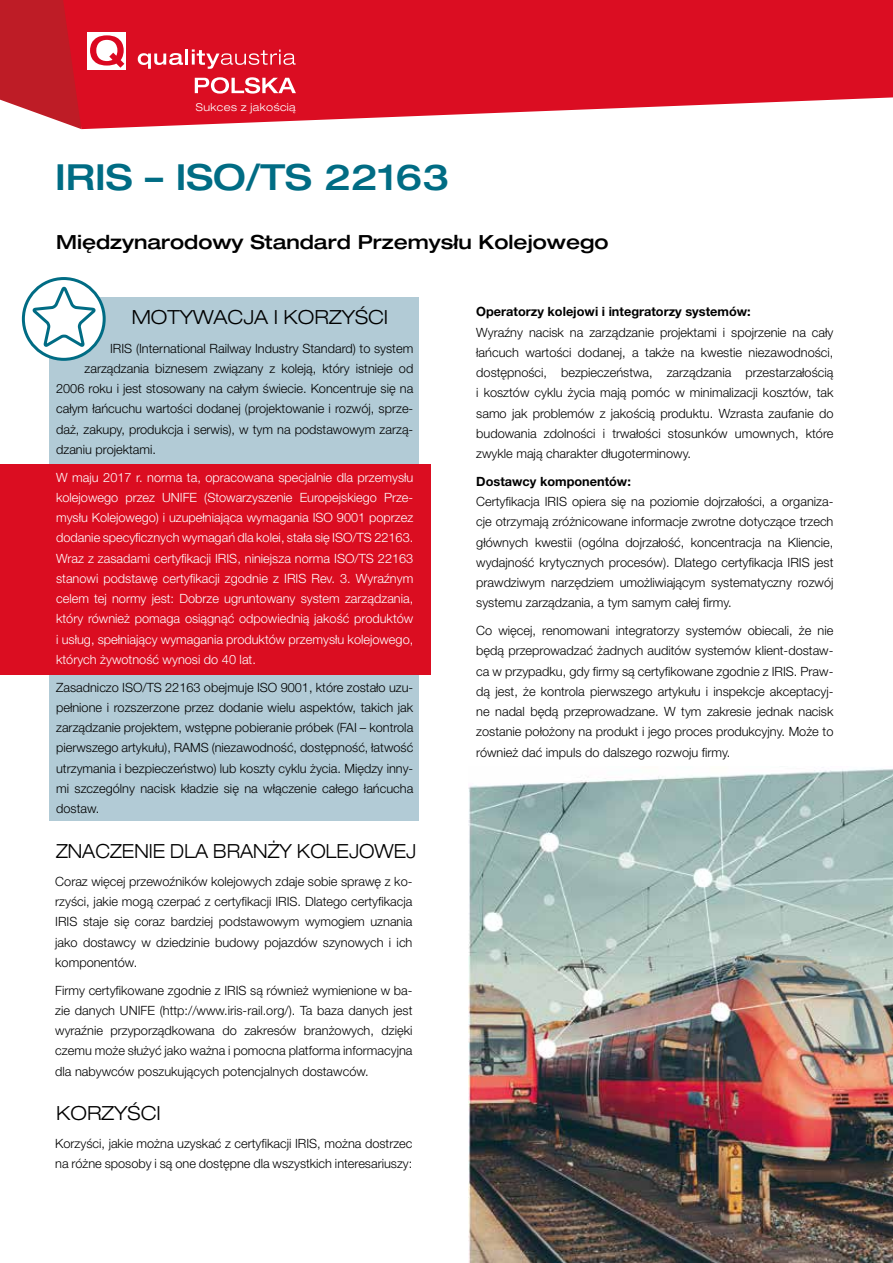
<style>
.page{position:relative;width:893px;height:1263px;background:#fff}
.page>*{position:absolute;margin:0;border:0;box-sizing:border-box;transform-origin:0 0}
.t1{font:500 expanded 36px "Helvetica Neue LT Pro";color:#006c84}
.t2{font:500 expanded 19.5px "Helvetica Neue LT Pro";color:#000}
.t3{font:300 expanded 19.5px "Helvetica Neue LT Pro";color:#000;scale:.93 1}
.t4{font:300 expanded 19.5px "Helvetica Neue LT Pro";color:#000}
.t5{font:300 12.75px/20.2px "Helvetica Neue LT Pro";color:#000;text-align:justify}
.t6{font:300 12.75px/20.2px "Helvetica Neue LT Pro";color:#fff;text-align:justify}
.t7{font:700 12.75px "Helvetica Neue LT Pro";color:#000}
.t8{font:300 expanded 10.8px "Helvetica Neue LT Pro";letter-spacing:.04em;color:#fff}
</style>
<div class="page">
<div style="left:49px;top:297px;width:369px;height:524px;background:#b2cbd6"></div>
<svg style="left:0;top:0;width:63px;height:123px;background:#c4323b"></svg>
<svg style="left:63px;top:0;width:830px;height:129px;background:#df2b3e"></svg>
<svg style="left:138px;top:53px;width:45px;height:16px"></svg>
<hr style="left:185px;top:49px;width:3px;height:16px;background:#fff">
<svg style="left:192px;top:49px;width:104px;height:20px;background:#e24151"></svg>
<div style="left:88px;top:32px;width:38px;height:38px;background:#fff"></div>
<svg style="left:90px;top:35px;width:34px;height:33px"></svg>
<svg style="left:195px;top:77px;width:101px;height:17px"></svg>
<div style="left:0;top:464px;width:430px;height:210px;background:#db0d21"></div>
<img style="left:468px;top:769px;width:425px;height:494px">
<svg style="left:23px;top:279px;width:81px;height:80px"></svg>
<div style="left:22px;top:277px;width:84px;height:84px;border:3px solid #006c84;border-radius:50%"></div>
<svg style="left:31px;top:285px;width:66px;height:64px"></svg>
<p class="t8" style="left:196px;top:101px;width:101px">Sukces z jakością</p>
<h1 class="t1" style="left:55px;top:155px;width:395px">IRIS – ISO/TS 22163</h1>
<h2 class="t2" style="left:56px;top:230px;width:554px">Międzynarodowy Standard Przemysłu Kolejowego</h2>
<h2 class="t4" style="left:132px;top:306px;width:258px">MOTYWACJA I KORZYŚCI</h2>
<p class="t5" style="left:110px;top:338px;width:305px">IRIS (International Railway Industry Standard) to system</p>
<p class="t5" style="left:85px;top:358px;width:330px">zarządzania biznesem związany z koleją, który istnieje od</p>
<p class="t5" style="left:56px;top:378px;width:359px">2006 roku i jest stosowany na całym świecie. Koncentruje się na</p>
<p class="t5" style="left:56px;top:398px;width:359px">całym łańcuchu wartości dodanej (projektowanie i rozwój, sprze-</p>
<p class="t5" style="left:56px;top:419px;width:359px">daż, zakupy, produkcja i serwis), w tym na podstawowym zarzą-</p>
<p class="t5" style="left:56px;top:439px;width:101px">dzaniu projektami.</p>
<p class="t6" style="left:56px;top:467px;width:359px">W maju 2017 r. norma ta, opracowana specjalnie dla przemysłu kolejowego przez UNIFE (Stowarzyszenie Europejskiego Prze&shy;mysłu Kolejowego) i uzupełniająca wymagania ISO 9001 poprzez dodanie specyficznych wymagań dla kolei, stała się ISO/TS 22163.<br>Wraz z zasadami certyfikacji IRIS, niniejsza norma ISO/TS 22163 stanowi podstawę certyfikacji zgodnie z IRIS Rev. 3. Wyraźnym celem tej normy jest: Dobrze ugruntowany system zarządzania, który również pomaga osiągnąć odpowiednią jakość produktów i usług, spełniający wymagania produktów przemysłu kolejowego, których żywotność wynosi do 40 lat.</p>
<p class="t5" style="left:56px;top:677px;width:359px">Zasadniczo ISO/TS 22163 obejmuje ISO 9001, które zostało uzu&shy;pełnione i rozszerzone przez dodanie wielu aspektów, takich jak zarządzanie projektem, wstępne pobieranie próbek (FAI – kontrola pierwszego artykułu), RAMS (niezawodność, dostępność, łatwość utrzymania i bezpieczeństwo) lub koszty cyklu życia. Między inny&shy;mi szczególny nacisk kładzie się na włączenie całego łańcucha dostaw.</p>
<h2 class="t3" style="left:56px;top:839px;width:389px">ZNACZENIE DLA BRANŻY KOLEJOWEJ</h2>
<p class="t5" style="left:55px;top:871px;width:359px">Coraz więcej przewoźników kolejowych zdaje sobie sprawę z ko&shy;rzyści, jakie mogą czerpać z certyfikacji IRIS. Dlatego certyfikacja IRIS staje się coraz bardziej podstawowym wymogiem uznania jako dostawcy w dziedzinie budowy pojazdów szynowych i ich komponentów.</p>
<p class="t5" style="left:55px;top:979px;width:359px">Firmy certyfikowane zgodnie z IRIS są również wymienione w ba&shy;zie danych UNIFE (http://www.iris-rail.org/). Ta baza danych jest wyraźnie przyporządkowana do zakresów branżowych, dzięki czemu może służyć jako ważna i pomocna platforma informacyjna dla nabywców poszukujących potencjalnych dostawców.</p>
<h2 class="t4" style="left:56px;top:1101px;width:106px">KORZYŚCI</h2>
<p class="t5" style="left:55px;top:1133px;width:359px">Korzyści, jakie można uzyskać z certyfikacji IRIS, można dostrzec na różne sposoby i są one dostępne dla wszystkich interesariuszy:</p>
<p class="t7" style="left:476px;top:304px;width:276px">Operatorzy kolejowi i integratorzy systemów:</p>
<p class="t5" style="left:476px;top:322px;width:359px">Wyraźny nacisk na zarządzanie projektami i spojrzenie na cały łańcuch wartości dodanej, a także na kwestie niezawodności, dostępności, bezpieczeństwa, zarządzania przestarzałością i kosztów cyklu życia mają pomóc w minimalizacji kosztów, tak samo jak problemów z jakością produktu. Wzrasta zaufanie do budowania zdolności i trwałości stosunków umownych, które zwykle mają charakter długoterminowy.</p>
<p class="t7" style="left:476px;top:473px;width:156px">Dostawcy komponentów:</p>
<p class="t5" style="left:476px;top:491px;width:359px">Certyfikacja IRIS opiera się na poziomie dojrzałości, a organiza&shy;cje otrzymają zróżnicowane informacje zwrotne dotyczące trzech głównych kwestii (ogólna dojrzałość, koncentracja na Kliencie, wydajność krytycznych procesów). Dlatego certyfikacja IRIS jest prawdziwym narzędziem umożliwiającym systematyczny rozwój systemu zarządzania, a tym samym całej firmy.</p>
<p class="t5" style="left:476px;top:620px;width:359px">Co więcej, renomowani integratorzy systemów obiecali, że nie będą przeprowadzać żadnych auditów systemów klient-dostaw&shy;ca w przypadku, gdy firmy są certyfikowane zgodnie z IRIS. Praw&shy;dą jest, że kontrola pierwszego artykułu i inspekcje akceptacyj&shy;ne nadal będą przeprowadzane. W tym zakresie jednak nacisk zostanie położony na produkt i jego proces produkcyjny. Może to również dać impuls do dalszego rozwoju firmy.</p>
</div>
